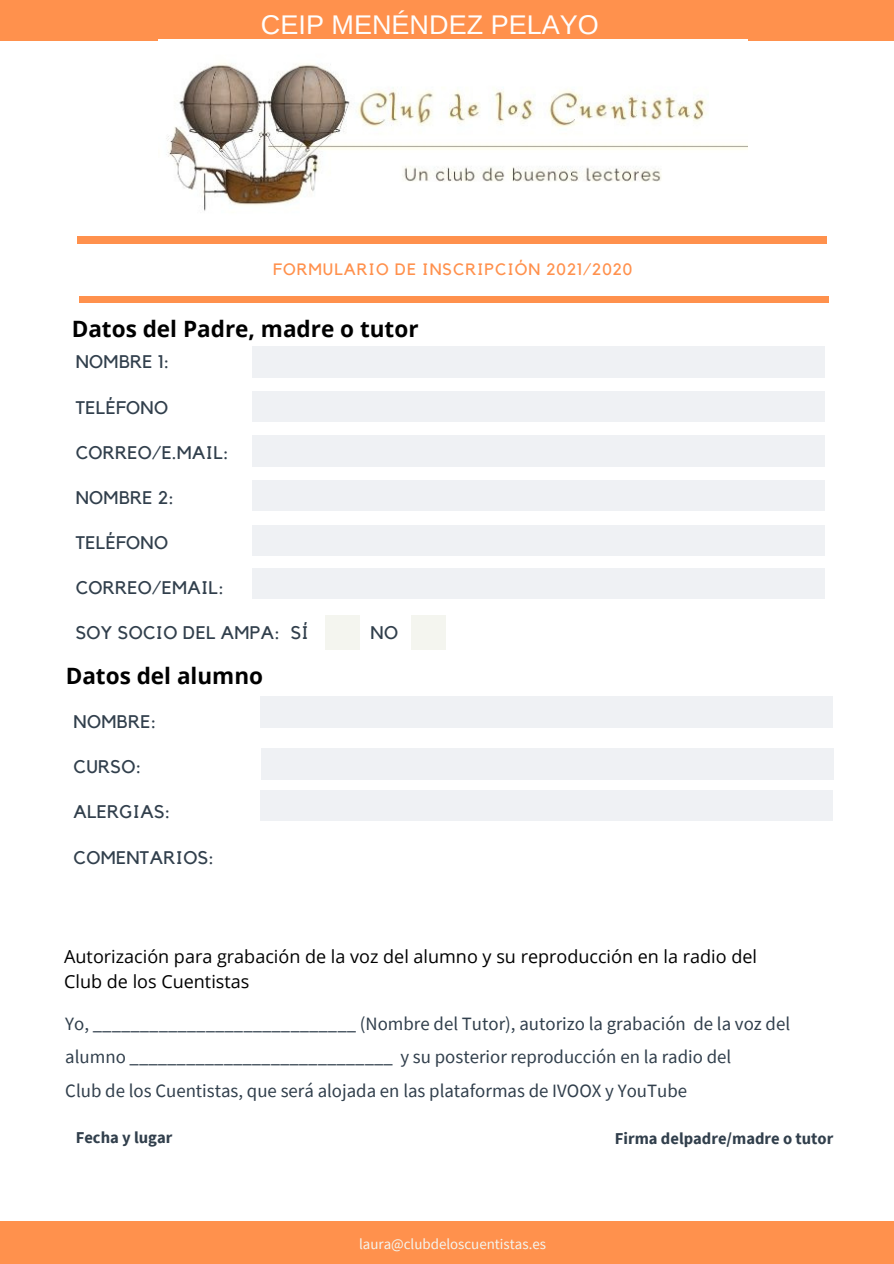
<style>
.page{position:relative;width:894px;height:1264px;background:#fff}
.page>*{position:absolute;margin:0;border:0;box-sizing:border-box;transform-origin:0 0}
.t1{font:27px "Arimo";color:#fefefd}
.t2{font:700 22.5px "Open Sans";color:#000}
.t3{font:18.75px/33.8px "Source Sans Pro";color:#313f4c}
.t4{font:18.15px "Kollektif";letter-spacing:.02em;color:#313f4c}
.t5{font:18px "Open Sans";color:#000}
.t6{font:700 16.5px "Source Sans Pro";color:#313f4c}
.t7{font:16.5px "Kollektif";letter-spacing:.06em;color:#ff914d}
.t8{font:14.85px "Source Sans Pro";color:#f4f5ef}
</style>
<div class="page">
<div style="left:252px;top:347px;width:572px;height:30px;background:#eff1f4"></div>
<div style="left:252px;top:391px;width:572px;height:30px;background:#eff1f4"></div>
<div style="left:252px;top:435px;width:572px;height:31px;background:#eff1f4"></div>
<div style="left:252px;top:480px;width:572px;height:30px;background:#eff1f4"></div>
<div style="left:252px;top:525px;width:572px;height:30px;background:#eff1f4"></div>
<div style="left:0;top:0;width:893px;height:40px;background:#ff914d"></div>
<img style="left:166px;top:63px;width:581px;height:148px">
<div style="left:77px;top:237px;width:749px;height:6px;background:#ff914d"></div>
<div style="left:79px;top:296px;width:749px;height:7px;background:#ff914d"></div>
<div style="left:0;top:1221px;width:893px;height:42px;background:#ff914d"></div>
<div style="left:252px;top:568px;width:572px;height:30px;background:#eff1f4"></div>
<div style="left:260px;top:696px;width:572px;height:31px;background:#eff1f4"></div>
<div style="left:261px;top:748px;width:572px;height:31px;background:#eff1f4"></div>
<div style="left:260px;top:790px;width:572px;height:30px;background:#eff1f4"></div>
<div style="left:325px;top:614px;width:35px;height:35px;background:#f4f5ef"></div>
<div style="left:411px;top:614px;width:35px;height:35px;background:#f4f5ef"></div>
<p class="t1" style="left:261px;top:9px;width:339px">CEIP MENÉNDEZ PELAYO</p>
<p class="t7" style="left:273px;top:261px;width:360px">FORMULARIO DE INSCRIPCIÓN 2021/2020</p>
<p class="t2" style="left:72px;top:313px;width:348px">Datos del Padre, madre o tutor</p>
<p class="t4" style="left:76px;top:354px;width:95px">NOMBRE 1:</p>
<p class="t4" style="left:76px;top:399px;width:94px">TELÉFONO</p>
<p class="t4" style="left:76px;top:444px;width:154px">CORREO/E.MAIL:</p>
<p class="t4" style="left:76px;top:489px;width:100px">NOMBRE 2:</p>
<p class="t4" style="left:76px;top:534px;width:94px">TELÉFONO</p>
<p class="t4" style="left:76px;top:579px;width:150px">CORREO/EMAIL:</p>
<p class="t4" style="left:76px;top:624px;width:234px">SOY SOCIO DEL AMPA: SÍ</p>
<p class="t4" style="left:370px;top:624px;width:29px">NO</p>
<p class="t2" style="left:66px;top:660px;width:199px">Datos del alumno</p>
<p class="t4" style="left:73px;top:713px;width:84px">NOMBRE:</p>
<p class="t4" style="left:73px;top:758px;width:69px">CURSO:</p>
<p class="t4" style="left:73px;top:803px;width:98px">ALERGIAS:</p>
<p class="t4" style="left:73px;top:848px;width:142px">COMENTARIOS:</p>
<p class="t5" style="left:64px;top:944px;width:694px">Autorización para grabación de la voz del alumno y su reproducción en la radio del</p>
<p class="t5" style="left:64px;top:968px;width:187px">Club de los Cuentistas</p>
<p class="t3" style="left:65px;top:1006px;width:726px">Yo, ____________________________ (Nombre del Tutor), autorizo la grabación de la voz del alumno ____________________________ y su posterior reproducción en la radio del</p>
<p class="t3" style="left:65px;top:1073px;width:623px">Club de los Cuentistas, que será alojada en las plataformas de IVOOX y YouTube</p>
<p class="t6" style="left:76px;top:1127px;width:98px">Fecha y lugar</p>
<p class="t6" style="left:614px;top:1127px;width:220px">Firma delpadre/madre o tutor</p>
<p class="t8" style="left:359px;top:1234px;width:188px">laura@clubdeloscuentistas.es</p>
</div>
